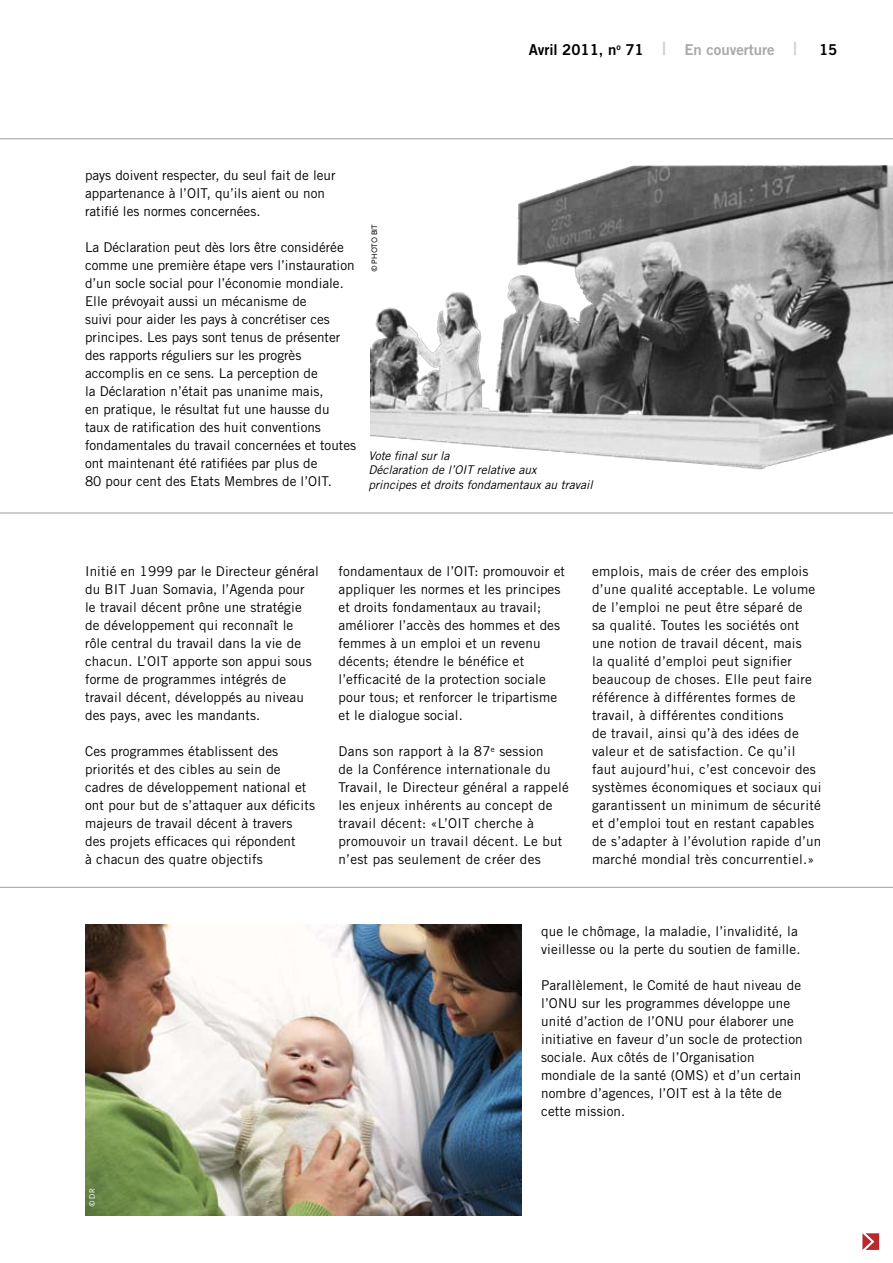
<style>
.page{position:relative;width:893px;height:1263px;background:#fff}
.page>*{position:absolute;margin:0;border:0;box-sizing:border-box;transform-origin:0 0}
.t1{font:15px "Trade Gothic Bold Two";color:#000}
.t2{font:13.5px/18px "Trade Gothic";letter-spacing:.01em;color:#000}
.t3{font:italic 12px/14.4px "Trade Gothic";color:#000}
.t4{font:8.25px "Corbel";color:#000}
.t5{font:8.25px "Corbel";color:#fff}
.s1{font-size:18px;color:#d1d3d4}
.s2{color:#a7a9ac}
</style>
<div class="page">
<img style="left:370px;top:166px;width:523px;height:304px">
<img style="left:85px;top:925px;width:436px;height:291px">
<hr style="left:0;top:138px;width:893px;height:1px;background:#a7a9ac">
<hr style="left:0;top:512px;width:893px;height:1px;background:#a7a9ac">
<hr style="left:0;top:887px;width:893px;height:1px;background:#a7a9ac">
<svg style="left:862px;top:1233px;width:17px;height:17px"></svg>
<p class="t1" style="left:529px;top:40px;width:310px">Avril 2011, n<sup>o</sup> 71 <span class="s1">|</span> <span class="s2">En couverture</span> <span class="s1">|</span> 15</p>
<p class="t2" style="left:85px;top:166px;width:252px">pays doivent respecter, du seul fait de leur appartenance à l’OIT, qu’ils aient ou non ratifié les normes concernées.</p>
<p class="t2" style="left:85px;top:238px;width:273px">La Déclaration peut dès lors être considérée comme une première étape vers l’instauration d’un socle social pour l’économie mondiale.<br>Elle prévoyait aussi un mécanisme de<br>suivi pour aider les pays à concrétiser ces principes. Les pays sont tenus de présenter des rapports réguliers sur les progrès accomplis en ce sens. La perception de<br>la Déclaration n’était pas unanime mais,<br>en pratique, le résultat fut une hausse du taux de ratification des huit conventions fondamentales du travail concernées et toutes ont maintenant été ratifiées par plus de<br>80 pour cent des Etats Membres de l’OIT.</p>
<p class="t4" style="left:369px;top:272px;width:50px;rotate:-90deg">© PHOTO BIT</p>
<p class="t3" style="left:368px;top:448px;width:226px">Vote final sur la<br>Déclaration de l’OIT relative aux<br>principes et droits fondamentaux au travail</p>
<p class="t2" style="left:85px;top:562px;width:235px">Initié en 1999 par le Directeur général du BIT Juan Somavia, l’Agenda pour<br>le travail décent prône une stratégie de développement qui reconnaît le rôle central du travail dans la vie de chacun. L’OIT apporte son appui sous forme de programmes intégrés de travail décent, développés au niveau des pays, avec les mandants.</p>
<p class="t2" style="left:85px;top:742px;width:231px">Ces programmes établissent des priorités et des cibles au sein de cadres de développement national et ont pour but de s’attaquer aux déficits majeurs de travail décent à travers des projets efficaces qui répondent<br>à chacun des quatre objectifs</p>
<p class="t2" style="left:339px;top:562px;width:228px">fondamentaux de l’OIT: promouvoir et appliquer les normes et les principes et droits fondamentaux au travail; améliorer l’accès des hommes et des femmes à un emploi et un revenu décents; étendre le bénéfice et l’efficacité de la protection sociale pour tous; et renforcer le tripartisme et le dialogue social.</p>
<p class="t2" style="left:339px;top:742px;width:232px">Dans son rapport à la 87<sup>e</sup> session<br>de la Conférence internationale du Travail, le Directeur général a rappelé les enjeux inhérents au concept de travail décent: «L’OIT cherche à promouvoir un travail décent. Le but n’est pas seulement de créer des</p>
<p class="t2" style="left:592px;top:562px;width:231px">emplois, mais de créer des emplois d’une qualité acceptable. Le volume de l’emploi ne peut être séparé de<br>sa qualité. Toutes les sociétés ont une notion de travail décent, mais<br>la qualité d’emploi peut signifier beaucoup de choses. Elle peut faire référence à différentes formes de travail, à différentes conditions<br>de travail, ainsi qu’à des idées de valeur et de satisfaction. Ce qu’il faut aujourd’hui, c’est concevoir des systèmes économiques et sociaux qui garantissent un minimum de sécurité et d’emploi tout en restant capables de s’adapter à l’évolution rapide d’un marché mondial très concurrentiel.»</p>
<p class="t2" style="left:541px;top:922px;width:261px">que le chômage, la maladie, l’invalidité, la vieillesse ou la perte du soutien de famille.</p>
<p class="t2" style="left:541px;top:976px;width:263px">Parallèlement, le Comité de haut niveau de l’ONU sur les programmes développe une unité d’action de l’ONU pour élaborer une initiative en faveur d’un socle de protection sociale. Aux côtés de l’Organisation mondiale de la santé (OMS) et d’un certain nombre d’agences, l’OIT est à la tête de cette mission.</p>
<p class="t5" style="left:87px;top:1207px;width:20px;rotate:-90deg">© DR</p>
</div>
